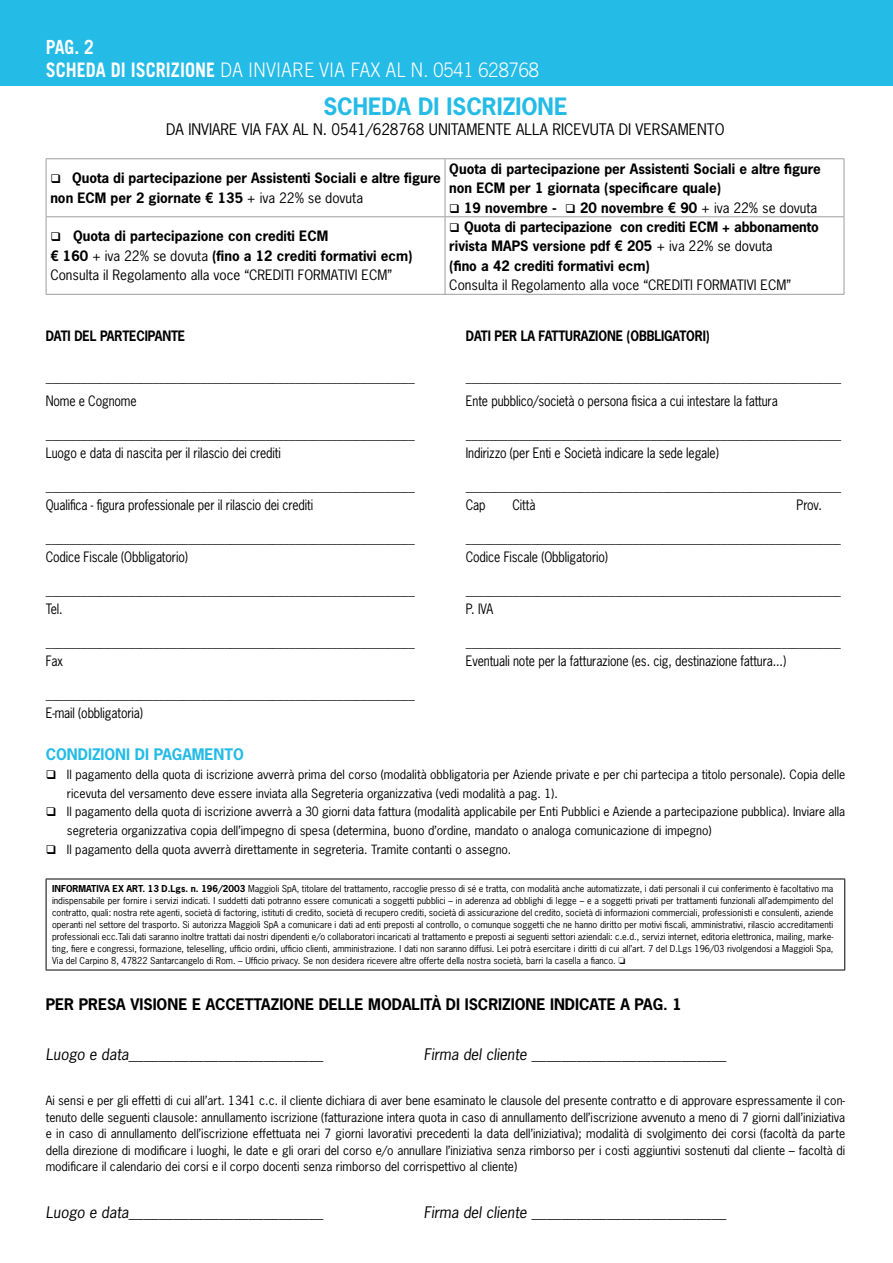
<style>
.page{position:relative;width:893px;height:1263px;background:#fff}
.page>*{position:absolute;margin:0;border:0;box-sizing:border-box;transform-origin:0 0}
.t1{font:700 22.5px "News Gothic Std";color:#24bbe7}
.t2{font:300 20.1px "Trade Gothic LT Std";color:#fff;scale:.9 1}
.t3{font:700 19.5px "Trade Gothic LT Std";color:#fff;scale:.9 1}
.t4{font:italic 700 15px "News Gothic Std";color:#000}
.t5{font:700 15px "News Gothic Std";color:#000}
.t6{font:15px "News Gothic Std";color:#000}
.t7{font:700 15px "News Gothic Std";color:#24bbe7}
.t8{font:13.5px/19.5px "News Gothic Std";letter-spacing:-.01em;color:#000;scale:.9 1}
.t9{font:700 13.5px/19.5px "News Gothic Std";color:#000}
.t10{font:700 13.5px "News Gothic Std";color:#000;scale:.9 1}
.t11{font:13.5px "News Gothic Std";letter-spacing:-.01em;color:#000}
.t12{font:12px/16.5px "News Gothic Std";color:#000}
.t13{font:9px/12px "News Gothic Std";color:#000;text-align:justify}
.s1{font-weight:700}
.s2{font-weight:400}
</style>
<div class="page">
<div style="left:0;top:0;width:893px;height:85px;background:#24bbe7"></div>
<hr style="left:46px;top:879px;width:799px;height:1px;background:#000">
<hr style="left:46px;top:879px;width:1px;height:91px;background:#000">
<hr style="left:844px;top:879px;width:1px;height:91px;background:#000">
<hr style="left:46px;top:970px;width:799px;height:1px;background:#000">
<hr style="left:46px;top:158px;width:399px;height:1px;background:#9d9d9c">
<hr style="left:46px;top:159px;width:1px;height:57px;background:#9d9d9c">
<hr style="left:445px;top:158px;width:399px;height:1px;background:#9d9d9c">
<hr style="left:445px;top:159px;width:1px;height:57px;background:#9d9d9c">
<hr style="left:844px;top:159px;width:1px;height:57px;background:#9d9d9c">
<hr style="left:46px;top:216px;width:399px;height:1px;background:#9d9d9c">
<hr style="left:46px;top:217px;width:1px;height:77px;background:#9d9d9c">
<hr style="left:445px;top:216px;width:399px;height:1px;background:#9d9d9c">
<hr style="left:445px;top:217px;width:1px;height:77px;background:#9d9d9c">
<hr style="left:844px;top:217px;width:1px;height:77px;background:#9d9d9c">
<hr style="left:46px;top:294px;width:399px;height:1px;background:#9d9d9c">
<hr style="left:445px;top:294px;width:399px;height:1px;background:#9d9d9c">
<h3 class="t3" style="left:46px;top:36px;width:55px">PAG. 2</h3>
<h2 class="t2" style="left:46px;top:57px;width:549px"><span class="s1">SCHEDA DI ISCRIZIONE</span> DA INVIARE VIA FAX AL N. 0541 628768</h2>
<h1 class="t1" style="left:323px;top:92px;width:246px">SCHEDA DI ISCRIZIONE</h1>
<h3 class="t6" style="left:166px;top:120px;width:560px">DA INVIARE VIA FAX AL N. 0541/628768 UNITAMENTE ALLA RICEVUTA DI VERSAMENTO</h3>
<h3 class="t9" style="left:50px;top:168px;width:392px">❑ Quota di partecipazione per Assistenti Sociali e altre figure non ECM per 2 giornate € 135 <span class="s2">+ iva 22% se dovuta</span></h3>
<h3 class="t9" style="left:449px;top:158px;width:373px">Quota di partecipazione per Assistenti Sociali e altre figure non ECM per 1 giornata (specificare quale)</h3>
<h3 class="t9" style="left:449px;top:197px;width:370px">❑ 19 novembre - ❑ 20 novembre € 90 <span class="s2">+ iva 22% se dovuta</span></h3>
<h3 class="t9" style="left:50px;top:226px;width:364px">❑ Quota di partecipazione con crediti ECM<br>€ 160 <span class="s2">+ iva 22% se dovuta</span> (fino a 12 crediti formativi ecm)<br><span class="s2">Consulta il Regolamento alla voce “CREDITI FORMATIVI ECM”</span></h3>
<h3 class="t9" style="left:449px;top:216px;width:371px">❑ Quota di partecipazione con crediti ECM + abbonamento rivista MAPS versione pdf € 205 <span class="s2">+ iva 22% se dovuta<br></span>(fino a 42 crediti formativi ecm)</h3>
<h3 class="t11" style="left:449px;top:276px;width:343px">Consulta il Regolamento alla voce “CREDITI FORMATIVI ECM”</h3>
<h3 class="t10" style="left:46px;top:327px;width:157px">DATI DEL PARTECIPANTE</h3>
<h3 class="t8" style="left:46px;top:365px;width:412px;line-height:24px">______________________________________________________________<br>Nome e Cognome</h3>
<h3 class="t8" style="left:46px;top:424px;width:412px">______________________________________________________________<br>Luogo e data di nascita per il rilascio dei crediti</h3>
<h3 class="t8" style="left:46px;top:476px;width:412px">______________________________________________________________<br>Qualifica - figura professionale per il rilascio dei crediti</h3>
<h3 class="t8" style="left:46px;top:528px;width:412px">______________________________________________________________<br>Codice Fiscale (Obbligatorio)</h3>
<h3 class="t8" style="left:46px;top:580px;width:412px">______________________________________________________________<br>Tel.</h3>
<h3 class="t8" style="left:46px;top:632px;width:412px">______________________________________________________________<br>Fax</h3>
<h3 class="t8" style="left:46px;top:684px;width:412px">______________________________________________________________<br>E-mail (obbligatoria)</h3>
<h3 class="t10" style="left:466px;top:327px;width:273px">DATI PER LA FATTURAZIONE (OBBLIGATORI)</h3>
<h3 class="t8" style="left:466px;top:365px;width:418px;line-height:24px">_______________________________________________________________<br>Ente pubblico/società o persona fisica a cui intestare la fattura</h3>
<h3 class="t8" style="left:466px;top:424px;width:418px">_______________________________________________________________<br>Indirizzo (per Enti e Società indicare la sede legale)</h3>
<h3 class="t8" style="left:466px;top:476px;width:418px">_______________________________________________________________<br>Cap</h3>
<h3 class="t8" style="left:512px;top:495px;width:27px">Città</h3>
<h3 class="t8" style="left:797px;top:495px;width:30px">Prov.</h3>
<h3 class="t8" style="left:466px;top:528px;width:418px">_______________________________________________________________<br>Codice Fiscale (Obbligatorio)</h3>
<h3 class="t8" style="left:466px;top:580px;width:418px">_______________________________________________________________<br>P. IVA</h3>
<h3 class="t8" style="left:466px;top:632px;width:418px">_______________________________________________________________<br>Eventuali note per la fatturazione (es. cig, destinazione fattura...)</h3>
<h3 class="t7" style="left:46px;top:744px;width:200px">CONDIZIONI DI PAGAMENTO</h3>
<p class="t12" style="left:67px;top:765px;width:780px;line-height:18.8px;text-indent:-21px">❑ Il pagamento della quota di iscrizione avverrà prima del corso (modalità obbligatoria per Aziende private e per chi partecipa a titolo personale). Copia delle ricevuta del versamento deve essere inviata alla Segreteria organizzativa (vedi modalità a pag. 1).</p>
<p class="t12" style="left:67px;top:802px;width:780px;line-height:18.8px;text-indent:-21px">❑ Il pagamento della quota di iscrizione avverrà a 30 giorni data fattura (modalità applicabile per Enti Pubblici e Aziende a partecipazione pubblica). Inviare alla segreteria organizzativa copia dell’impegno di spesa (determina, buono d’ordine, mandato o analoga comunicazione di impegno)</p>
<h3 class="t12" style="left:46px;top:841px;width:467px">❑ Il pagamento della quota avverrà direttamente in segreteria. Tramite contanti o assegno.</h3>
<p class="t13" style="left:52px;top:882px;width:783px"><span class="s1">INFORMATIVA EX ART. 13 D.Lgs. n. 196/2003</span> Maggioli SpA, titolare del trattamento, raccoglie presso di sé e tratta, con modalità anche automatizzate, i dati personali il cui conferimento è facoltativo ma indispensabile per fornire i servizi indicati. I suddetti dati potranno essere comunicati a soggetti pubblici – in aderenza ad obblighi di legge – e a soggetti privati per trattamenti funzionali all’adempimento del contratto, quali: nostra rete agenti, società di factoring, istituti di credito, società di recupero crediti, società di assicurazione del credito, società di informazioni commerciali, professionisti e consulenti, aziende operanti nel settore del trasporto. Si autorizza Maggioli SpA a comunicare i dati ad enti preposti al controllo, o comunque soggetti che ne hanno diritto per motivi fiscali, amministrativi, rilascio accreditamenti professionali ecc.Tali dati saranno inoltre trattati dai nostri dipendenti e/o collaboratori incaricati al trattamento e preposti ai seguenti settori aziendali: c.e.d., servizi internet, editoria elettronica, mailing, marke&shy;ting, fiere e congressi, formazione, teleselling, ufficio ordini, ufficio clienti, amministrazione. I dati non saranno diffusi. Lei potrà esercitare i diritti di cui all’art. 7 del D.Lgs 196/03 rivolgendosi a Maggioli Spa, Via del Carpino 8, 47822 Santarcangelo di Rom. – Ufficio privacy. Se non desidera ricevere altre offerte della nostra società, barri la casella a fianco. ❏</p>
<h3 class="t5" style="left:46px;top:995px;width:638px">PER PRESA VISIONE E ACCETTAZIONE DELLE MODALITÀ DI ISCRIZIONE INDICATE A PAG. 1</h3>
<h3 class="t4" style="left:46px;top:1044px;width:280px"><span class="s2">Luogo e data</span>__________________________</h3>
<h3 class="t4" style="left:424px;top:1044px;width:304px"><span class="s2">Firma del cliente</span> __________________________</h3>
<p class="t12" style="left:46px;top:1092px;width:801px;text-align:justify">Ai sensi e per gli effetti di cui all’art. 1341 c.c. il cliente dichiara di aver bene esaminato le clausole del presente contratto e di approvare espressamente il con&shy;tenuto delle seguenti clausole: annullamento iscrizione (fatturazione intera quota in caso di annullamento dell’iscrizione avvenuto a meno di 7 giorni dall’iniziativa e in caso di annullamento dell’iscrizione effettuata nei 7 giorni lavorativi precedenti la data dell’iniziativa); modalità di svolgimento dei corsi (facoltà da parte della direzione di modificare i luoghi, le date e gli orari del corso e/o annullare l’iniziativa senza rimborso per i costi aggiuntivi sostenuti dal cliente – facoltà di modificare il calendario dei corsi e il corpo docenti senza rimborso del corrispettivo al cliente)</p>
<h3 class="t4" style="left:46px;top:1203px;width:280px"><span class="s2">Luogo e data</span>__________________________</h3>
<h3 class="t4" style="left:424px;top:1203px;width:304px"><span class="s2">Firma del cliente</span> __________________________</h3>
</div>
